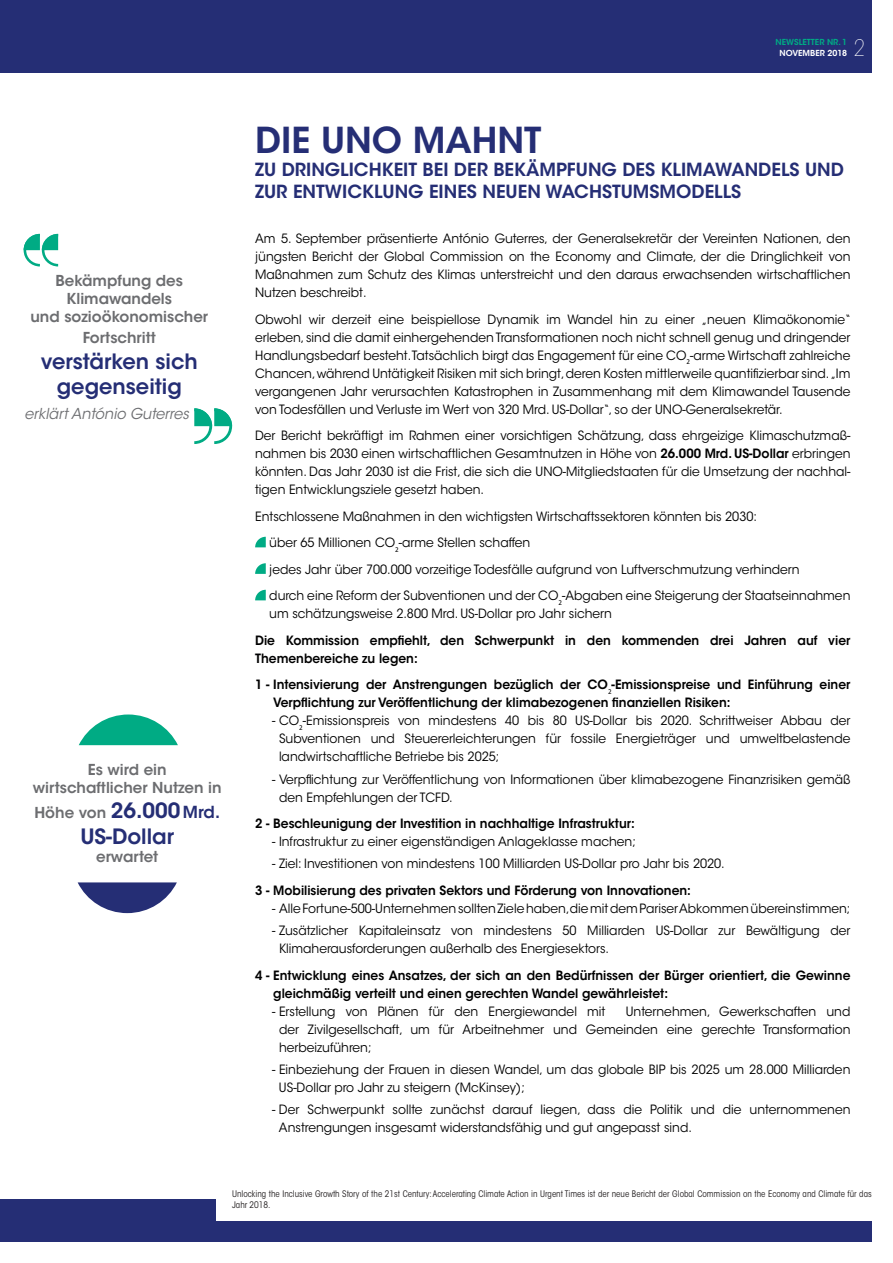
<style>
.page{position:relative;width:893px;height:1263px;background:#fff}
.page>*{position:absolute;margin:0;border:0;box-sizing:border-box;transform-origin:0 0}
.t1{font:600 35.55px "ITC Avant Garde Std";color:#252e75}
.t2{font:200 condensed 22.5px "ITC Avant Garde Std";color:#fff}
.t3{font:600 21px/25.2px "ITC Avant Garde Std";color:#252e75;text-align:center}
.t4{font:600 18px/22.5px "ITC Avant Garde Std";color:#252e75}
.t5{font:600 15px/18px "ITC Avant Garde Std";color:#6c6d70;text-align:center}
.t6{font:italic 15px "ITC Avant Garde Std";color:#6c6d70;scale:.96 1}
.t7{font:12.75px/18px "ITC Avant Garde Std";color:#000001;text-align:justify;scale:.96 1}
.t8{font:600 12.75px/18px "ITC Avant Garde Std";color:#000001;scale:.96 1}
.t9{font:condensed 9px/10.5px "ITC Avant Garde Std";color:#231f20}
.t10{font:600 8.25px "ITC Avant Garde Std";color:#00ab84}
.t11{font:600 8.25px "ITC Avant Garde Std";color:#fff}
.s1{font-size:21px;color:#252e75}
.s2{font-size:16.5px;color:#252e75}
.s3{font-weight:600}
</style>
<div class="page">
<div style="left:0;top:0;width:872px;height:72px;background:#252e75"></div>
<div style="left:0;top:1199px;width:872px;height:43px;background:#252e75"></div>
<div style="left:217px;top:1189px;width:676px;height:31px;background:#fff"></div>
<svg style="left:255px;top:537px;width:11px;height:10px"></svg>
<svg style="left:255px;top:563px;width:11px;height:11px"></svg>
<svg style="left:255px;top:590px;width:11px;height:10px"></svg>
<svg style="left:78px;top:882px;width:99px;height:31px"></svg>
<svg style="left:79px;top:714px;width:99px;height:31px"></svg>
<svg style="left:24px;top:234px;width:34px;height:32px"></svg>
<svg style="left:194px;top:408px;width:38px;height:36px"></svg>
<p class="t10" style="left:775px;top:37px;width:73px">NEWSLETTER NR. 1</p>
<p class="t11" style="left:779px;top:48px;width:69px">NOVEMBER 2018</p>
<h2 class="t2" style="left:854px;top:35px;width:13px">2</h2>
<p class="t5" style="left:30px;top:271px;width:179px">Bekämpfung des<br>Klimawandels<br>und sozioökonomischer</p>
<p class="t5" style="left:83px;top:329px;width:75px">Fortschritt</p>
<h3 class="t3" style="left:41px;top:348px;width:158px">verstärken sich gegenseitig</h3>
<p class="t6" style="left:24px;top:405px;width:173px">erklärt António Guterres</p>
<p class="t5" style="left:33px;top:761px;width:190px">Es wird ein wirtschaftlicher Nutzen in</p>
<p class="t5" style="left:34px;top:804px;width:187px">Höhe von <span class="s1">26.000</span> <span class="s2">Mrd.</span></p>
<h3 class="t3" style="left:80px;top:823px;width:95px">US-Dollar</h3>
<p class="t5" style="left:96px;top:847px;width:64px">erwartet</p>
<h1 class="t1" style="left:255px;top:118px;width:288px">DIE UNO MAHNT</h1>
<h3 class="t4" style="left:255px;top:158px;width:590px">ZU DRINGLICHKEIT BEI DER BEKÄMPFUNG DES KLIMAWANDELS UND<br>ZUR ENTWICKLUNG EINES NEUEN WACHSTUMSMODELLS</h3>
<p class="t7" style="left:255px;top:230px;width:622px">Am 5. September präsentierte António Guterres, der Generalsekretär der Vereinten Nationen, den jüngsten Bericht der Global Commission on the Economy and Climate, der die Dringlichkeit von Maßnahmen zum Schutz des Klimas unterstreicht und den daraus erwachsenden wirtschaftlichen Nutzen beschreibt.</p>
<p class="t7" style="left:255px;top:310px;width:622px">Obwohl wir derzeit eine beispiellose Dynamik im Wandel hin zu einer „neuen Klimaökonomie“ erleben, sind die damit einhergehenden Transformationen noch nicht schnell genug und dringender Handlungsbedarf besteht.Tatsächlich birgt das Engagement für eine CO<sub>2</sub>-arme Wirtschaft zahlreiche Chancen, während Untätigkeit Risiken mit sich bringt, deren Kosten mittlerweile quantifizierbar sind. „Im vergangenen Jahr verursachten Katastrophen in Zusammenhang mit dem Klimawandel Tausende von Todesfällen und Verluste im Wert von 320 Mrd. US-Dollar“, so der UNO-Generalsekretär.</p>
<p class="t7" style="left:255px;top:427px;width:622px">Der Bericht bekräftigt im Rahmen einer vorsichtigen Schätzung, dass ehrgeizige Klimaschutzmaß&shy;nahmen bis 2030 einen wirtschaftlichen Gesamtnutzen in Höhe von <span class="s3">26.000 Mrd. US-Dollar</span> erbringen könnten. Das Jahr 2030 ist die Frist, die sich die UNO-Mitgliedstaaten für die Umsetzung der nachhal&shy;tigen Entwicklungsziele gesetzt haben.</p>
<p class="t7" style="left:269px;top:503px;width:607px;line-height:26.5px;text-align:left;text-indent:-14px">Entschlossene Maßnahmen in den wichtigsten Wirtschaftssektoren könnten bis 2030:<br>über 65 Millionen CO<sub>2</sub>-arme Stellen schaffen<br>jedes Jahr über 700.000 vorzeitige Todesfälle aufgrund von Luftverschmutzung verhindern<br>durch eine Reform der Subventionen und der CO<sub>2</sub>-Abgaben eine Steigerung der Staatseinnahmen</p>
<p class="t7" style="left:269px;top:605px;width:358px">um schätzungsweise 2.800 Mrd. US-Dollar pro Jahr sichern</p>
<p class="t8" style="left:255px;top:631px;width:622px">Die Kommission empfiehlt, den Schwerpunkt in den kommenden drei Jahren auf vier<br>Themenbereiche zu legen:</p>
<p class="t8" style="left:273px;top:676px;width:603px;text-indent:-18px">1 - Intensivierung der Anstrengungen bezüglich der CO<sub>2</sub>-Emissionspreise und Einführung einer<br>Verpflichtung zur Veröffentlichung der klimabezogenen finanziellen Risiken:</p>
<p class="t7" style="left:279px;top:712px;width:597px;text-indent:-7px">- CO<sub>2</sub>-Emissionspreis von mindestens 40 bis 80 US-Dollar bis 2020. Schrittweiser Abbau der Subventionen und Steuererleichterungen für fossile Energieträger und umweltbelastende landwirtschaftliche Betriebe bis 2025;</p>
<p class="t7" style="left:279px;top:770px;width:597px;text-indent:-7px">- Verpflichtung zur Veröffentlichung von Informationen über klimabezogene Finanzrisiken gemäß den Empfehlungen der TCFD.</p>
<p class="t8" style="left:255px;top:814px;width:397px">2 - Beschleunigung der Investition in nachhaltige Infrastruktur:</p>
<p class="t7" style="left:272px;top:833px;width:380px">- Infrastruktur zu einer eigenständigen Anlageklasse machen;</p>
<p class="t7" style="left:272px;top:855px;width:473px">- Ziel: Investitionen von mindestens 100 Milliarden US-Dollar pro Jahr bis 2020.</p>
<p class="t8" style="left:255px;top:881px;width:456px">3 - Mobilisierung des privaten Sektors und Förderung von Innovationen:</p>
<p class="t7" style="left:272px;top:899px;width:604px">- Alle Fortune-500-Unternehmen sollten Ziele haben,die mit dem Pariser Abkommen übereinstimmen;</p>
<p class="t7" style="left:279px;top:922px;width:597px;text-indent:-7px">- Zusätzlicher Kapitaleinsatz von mindestens 50 Milliarden US-Dollar zur Bewältigung der<br>Klimaherausforderungen außerhalb des Energiesektors.</p>
<p class="t8" style="left:273px;top:966px;width:603px;text-indent:-18px">4 - Entwicklung eines Ansatzes, der sich an den Bedürfnissen der Bürger orientiert, die Gewinne gleichmäßig verteilt und einen gerechten Wandel gewährleistet:</p>
<p class="t7" style="left:272px;top:1002px;width:349px">- Erstellung von Plänen für den Energiewandel mit</p>
<p class="t7" style="left:279px;top:1002px;width:597px;text-indent:347px">Unternehmen, Gewerkschaften und der Zivilgesellschaft, um für Arbeitnehmer und Gemeinden eine gerechte Transformation herbeizuführen;</p>
<p class="t7" style="left:279px;top:1060px;width:597px;text-indent:-7px">- Einbeziehung der Frauen in diesen Wandel, um das globale BIP bis 2025 um 28.000 Milliarden<br>US-Dollar pro Jahr zu steigern (McKinsey);</p>
<p class="t7" style="left:279px;top:1101px;width:597px;text-indent:-7px">- Der Schwerpunkt sollte zunächst darauf liegen, dass die Politik und die unternommenen<br>Anstrengungen insgesamt widerstandsfähig und gut angepasst sind.</p>
<p class="t9" style="left:232px;top:1189px;width:641px">Unlocking the Inclusive Growth Story of the 21st Century: Accelerating Climate Action in Urgent Times ist der neue Bericht der Global Commission on the Economy and Climate für das<br>Jahr 2018.</p>
</div>
